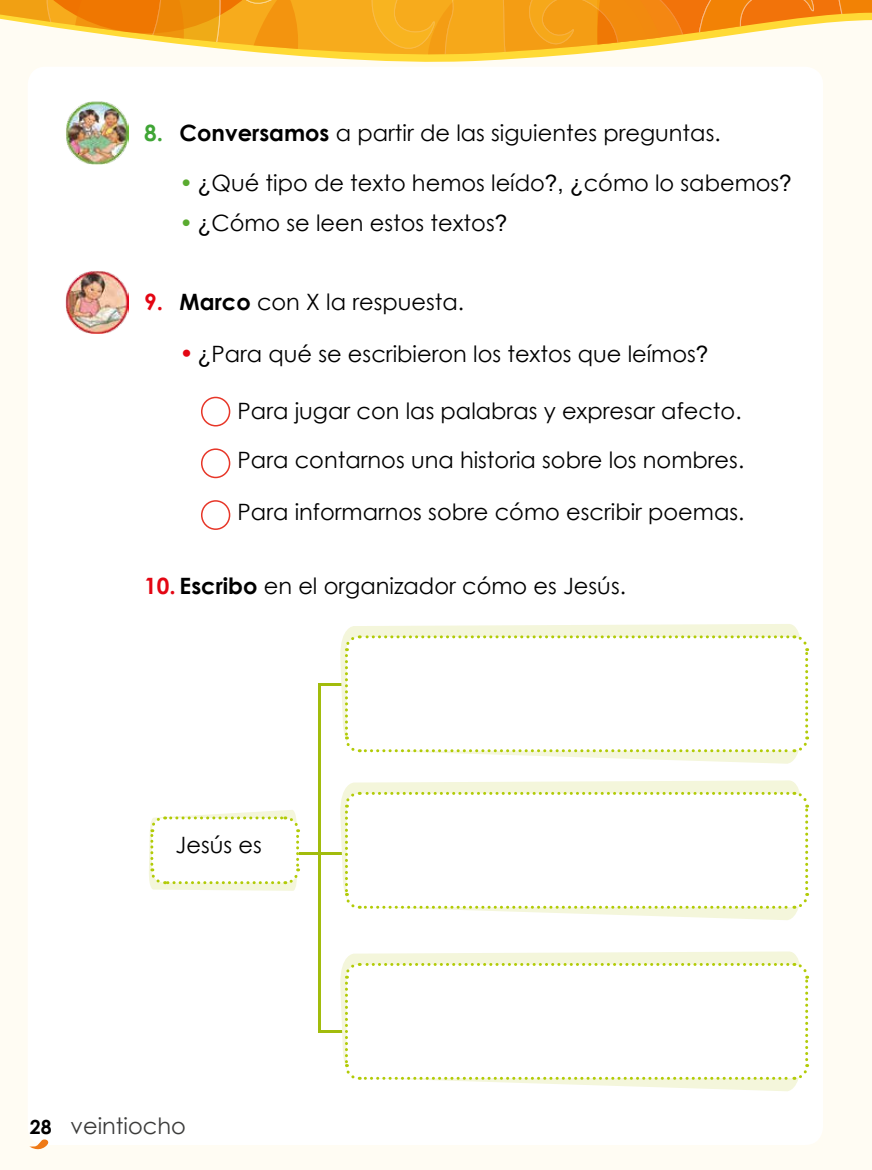
<style>
.page{position:relative;width:872px;height:1170px;background:#fff}
.page>*{position:absolute;margin:0;border:0;box-sizing:border-box;transform-origin:0 0}
.t1{font:22.5px/49.5px "Century Gothic";color:#000}
.t2{font:22.5px "Century Gothic";color:#3c3c3b}
.t3{font:700 22.5px "Century Gothic";color:#3fa535}
.t4{font:700 22.5px "Century Gothic";color:#e30613}
.t5{font:700 19.5px "Century Gothic";color:#000}
.s1{font-weight:700}
.s2{color:#5aab30}
.s3{font-family:"Arial"}
.s4{font-weight:700;font-size:24px;color:#e30613}
.s5{font-weight:700;color:#e30613}
</style>
<div class="page">
<div style="left:0;top:0;width:872px;height:1169px;background:#fffcf3"></div>
<div style="left:28px;top:67px;width:795px;height:1077px;background:#fff;border-radius:18px"></div>
<svg style="left:0;top:0;width:872px;height:72px"></svg>
<img style="left:66px;top:101px;width:62px;height:63px">
<img style="left:65px;top:271px;width:63px;height:62px">
<div style="left:201px;top:396px;width:29px;height:30px;border:2px solid #e73628;border-radius:50%"></div>
<div style="left:201px;top:448px;width:29px;height:30px;border:2px solid #e73628;border-radius:50%"></div>
<div style="left:201px;top:500px;width:29px;height:30px;border:2px solid #e73628;border-radius:50%"></div>
<svg style="left:149px;top:810px;width:151px;height:81px"></svg>
<hr style="left:318px;top:683px;width:2px;height:348px;background:#a2bc0c">
<hr style="left:318px;top:683px;width:31px;height:2px;background:#a2bc0c">
<hr style="left:318px;top:1029px;width:27px;height:3px;background:#a2bc0c">
<hr style="left:299px;top:852px;width:50px;height:3px;background:#a2bc0c">
<svg style="left:340px;top:624px;width:459px;height:139px;fill:#f4f6db"></svg>
<svg style="left:340px;top:780px;width:459px;height:140px;fill:#f4f6db"></svg>
<svg style="left:340px;top:951px;width:459px;height:140px;fill:#f4f6db"></svg>
<svg style="left:343px;top:633px;width:467px;height:121px"></svg>
<svg style="left:343px;top:790px;width:467px;height:120px"></svg>
<svg style="left:343px;top:961px;width:467px;height:120px"></svg>
<svg style="left:29px;top:1137px;width:24px;height:13px"></svg>
<p class="t3" style="left:144px;top:115px;width:20px">8.</p>
<p class="t1" style="left:180px;top:107px;width:542px"><span class="s1">Conversamos</span> a partir de las siguientes preguntas.</p>
<p class="t1" style="left:180px;top:158px;width:613px"><span class="s2">•</span> <span class="s3">¿</span>Qué tipo de texto hemos leído<span class="s3">?, ¿</span>cómo lo sabemos<span class="s3">?</span></p>
<p class="t1" style="left:180px;top:197px;width:329px"><span class="s2">•</span> <span class="s3">¿</span>Cómo se leen estos textos<span class="s3">?</span></p>
<p class="t4" style="left:144px;top:285px;width:20px">9.</p>
<p class="t1" style="left:180px;top:277px;width:286px"><span class="s1">Marco</span> con X la respuesta.</p>
<p class="t1" style="left:180px;top:328px;width:530px"><span class="s4">•</span> <span class="s3">¿</span>Para qué se escribieron los textos que leímos<span class="s3">?</span></p>
<p class="t1" style="left:238px;top:385px;width:508px">Para jugar con las palabras y expresar afecto.<br>Para contarnos una historia sobre los nombres.</p>
<p class="t1" style="left:238px;top:486px;width:508px">Para informarnos sobre cómo escribir poemas.</p>
<p class="t1" style="left:144px;top:561px;width:483px"><span class="s5">10.</span> <span class="s1">Escribo</span> en el organizador cómo es Jesús.</p>
<p class="t1" style="left:176px;top:819px;width:88px">Jesús es</p>
<p class="t5" style="left:30px;top:1112px;width:23px">28</p>
<p class="t2" style="left:71px;top:1109px;width:117px">veintiocho</p>
</div>
